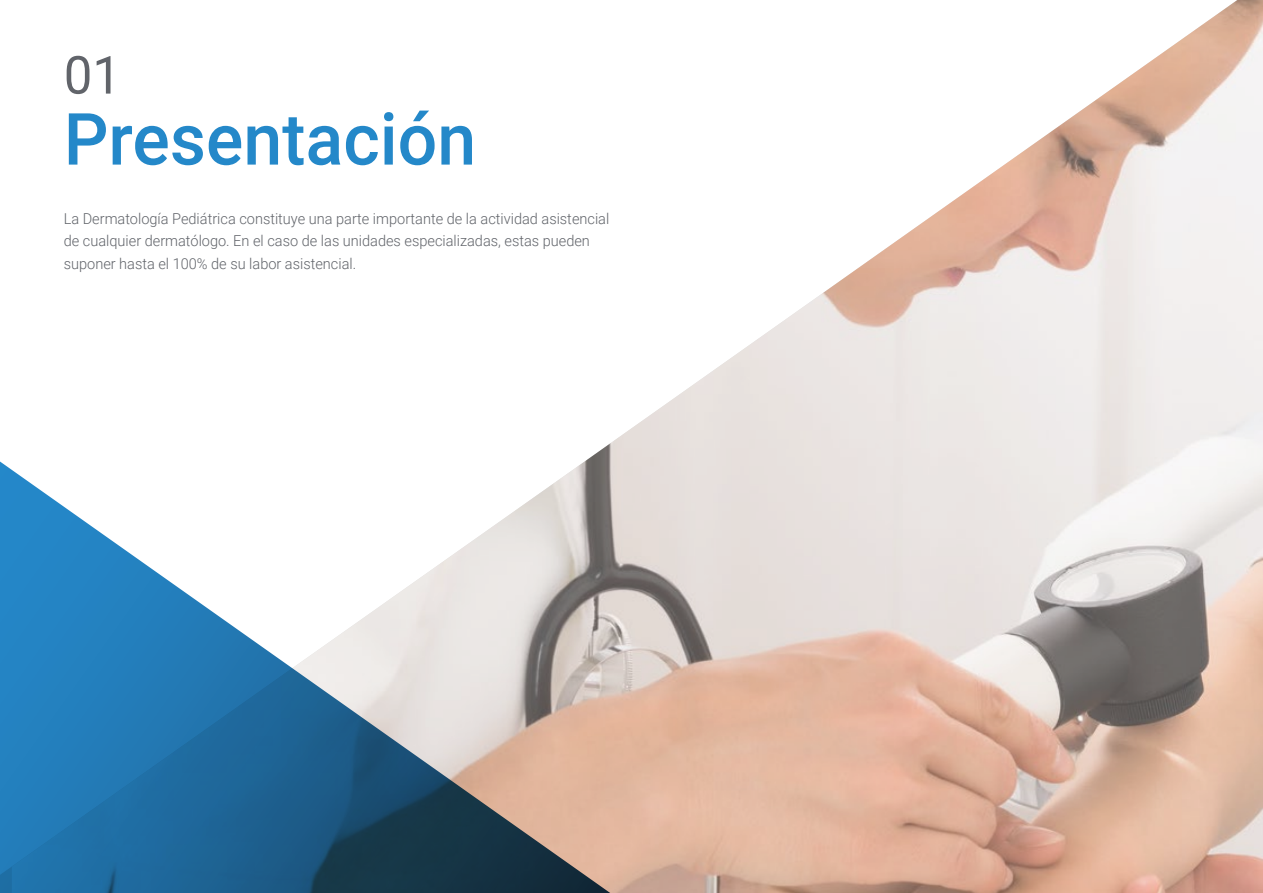
<style>
.page{position:relative;width:1263px;height:893px;background:#fff}
.page>*{position:absolute;margin:0;border:0;box-sizing:border-box;transform-origin:0 0}
.t1{font:500 72px "Roboto";color:#2488c9}
.t2{font:52.5px "Roboto";color:#61646a}
.t3{font:300 15px/22.5px "Roboto";color:#61646a}
</style>
<div class="page">
<img style="left:606px;top:0;width:657px;height:893px">
<svg style="left:0;top:446px;width:640px;height:447px"></svg>
<h2 class="t2" style="left:64px;top:38px;width:59px">01</h2>
<h1 class="t1" style="left:64px;top:89px;width:414px">Presentación</h1>
<p class="t3" style="left:64px;top:207px;width:547px">La Dermatología Pediátrica constituye una parte importante de la actividad asistencial de cualquier dermatólogo. En el caso de las unidades especializadas, estas pueden suponer hasta el 100% de su labor asistencial.</p>
</div>
